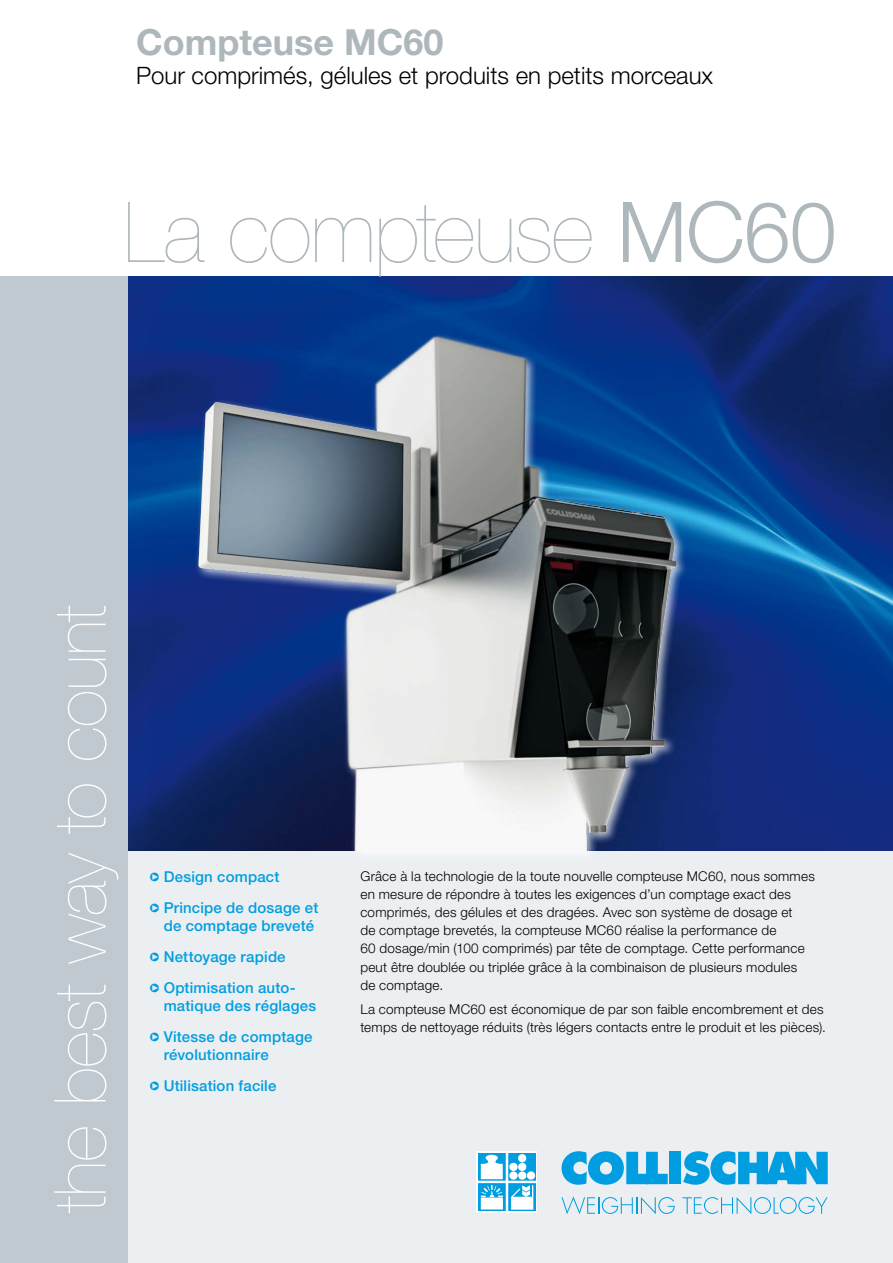
<style>
.page{position:relative;width:893px;height:1263px;background:#fff}
.page>*{position:absolute;margin:0;border:0;box-sizing:border-box;transform-origin:0 0}
.t1{font:200 84px "Helvetica Neue LT Pro";letter-spacing:-.015em;color:#adb7bc}
.t2{font:200 72px "Helvetica Neue LT Pro";letter-spacing:-.015em;color:#fff}
.t3{font:700 36px "Helvetica Neue LT Pro";color:#adb7bc}
.t4{font:300 24px "Helvetica Neue LT Pro";color:#000}
.t5{font:500 15px/18px "Helvetica Neue LT Pro";letter-spacing:.01em;color:#009ee0}
.t6{font:300 13.5px/18.1px "Helvetica Neue LT Pro";letter-spacing:.015em;color:#000}
.s1{font-weight:300}
</style>
<div class="page">
<div style="left:0;top:761px;width:893px;height:502px;background:#ebeff1"></div>
<img style="left:128px;top:276px;width:765px;height:574px">
<div style="left:0;top:276px;width:128px;height:987px;background:#bfc9cf"></div>
<div style="left:476px;top:1151px;width:61px;height:62px;background:linear-gradient(to right,#fff,#fff)"></div>
<img style="left:478px;top:1153px;width:57px;height:58px">
<div style="left:195px;top:333px;width:493px;height:530px;background:#fff;opacity:.75"></div>
<img style="left:148px;top:310px;width:745px;height:540px">
<svg style="left:561px;top:1151px;width:107px;height:34px"></svg>
<div style="left:669px;top:1152px;width:12px;height:32px;background:#009ee0"></div>
<svg style="left:683px;top:1151px;width:145px;height:34px"></svg>
<svg style="left:562px;top:1196px;width:113px;height:18px"></svg>
<svg style="left:682px;top:1197px;width:145px;height:17px"></svg>
<h3 class="t3" style="left:136px;top:20px;width:309px">Compteuse MC60</h3>
<h3 class="t4" style="left:136px;top:61px;width:579px">Pour comprimés, gélules et produits en petits morceaux</h3>
<h1 class="t1" style="left:124px;top:183px;width:714px">La compteuse <span class="s1">MC60</span></h1>
<h2 class="t2" style="left:38px;top:1213px;width:610px;rotate:-90deg">the best way to count</h2>
<p class="t5" style="left:149px;top:868px;width:132px">❑ Design compact</p>
<p class="t5" style="left:149px;top:898px;width:171px;text-align:right">❑ Principe de dosage et de comptage breveté</p>
<p class="t5" style="left:149px;top:947px;width:138px">❑ Nettoyage rapide</p>
<p class="t5" style="left:164px;top:978px;width:154px;text-indent:-15px">❑ Optimisation auto&shy;matique des réglages</p>
<p class="t5" style="left:164px;top:1027px;width:150px;text-indent:-15px">❑ Vitesse de comptage révolutionnaire</p>
<p class="t5" style="left:149px;top:1076px;width:129px">❑ Utilisation facile</p>
<p class="t6" style="left:360px;top:867px;width:456px">Grâce à la technologie de la toute nouvelle compteuse MC60, nous sommes en mesure de répondre à toutes les exigences d’un comptage exact des comprimés, des gélules et des dragées. Avec son système de dosage et<br>de comptage brevetés, la compteuse MC60 réalise la performance de<br>60 dosage/min (100 comprimés) par tête de comptage. Cette performance peut être doublée ou triplée grâce à la combinaison de plusieurs modules de comptage.</p>
<p class="t6" style="left:360px;top:1000px;width:467px">La compteuse MC60 est économique de par son faible encombrement et des temps de nettoyage réduits (très légers contacts entre le produit et les pièces).</p>
</div>
